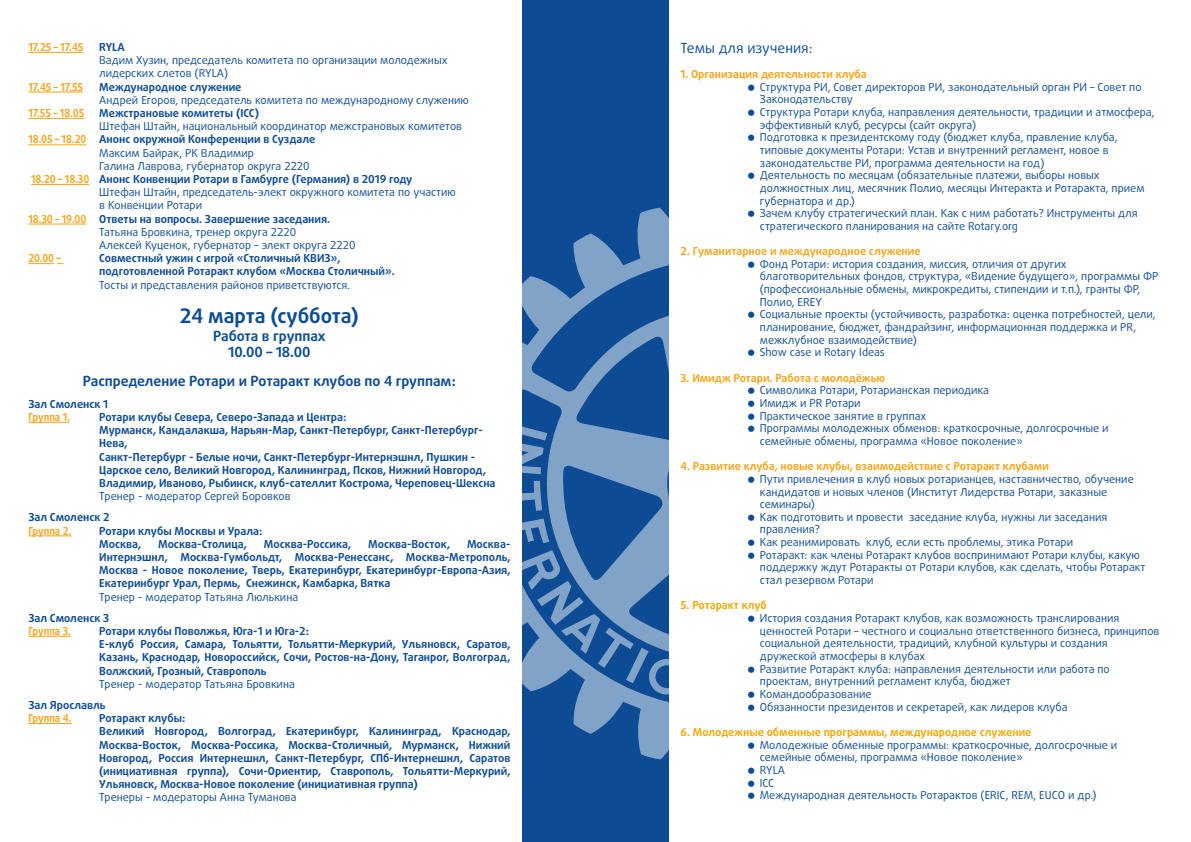
<style>
.page{position:relative;width:1191px;height:842px;background:#fff}
.page>*{position:absolute;margin:0;border:0;box-sizing:border-box;transform-origin:0 0}
.t1{font:700 20px "Daxline Pro";color:#0d4c94}
.t2{font:700 14px/16.8px "Daxline Pro";color:#0d4c94;text-align:center}
.t3{font:14px "Daxline Pro";color:#0d4c94}
.t4{font:11px/12.7px "Daxline Pro";color:#0d4c94}
.t5{font:700 11px/13.2px "Daxline Pro";color:#0d4c94}
.t6{font:700 11px "Daxline Pro";color:#faa41a}
.t7{font:700 11px "Daxline Pro";color:#faa41a;scale:.9 1}
.t8{font:700 11px "Daxline Pro";color:#f7a800}
.s1{color:#faa41a}
</style>
<div class="page">
<div style="left:595px;top:0;width:74px;height:842px;background:#0d4c94"></div>
<div style="left:522px;top:0;width:73px;height:842px;background:#0d4c94"></div>
<svg style="left:522px;top:207px;width:147px;height:553px"></svg>
<hr style="left:28px;top:52px;width:55px;height:1px;background:#faa41a">
<hr style="left:28px;top:91px;width:55px;height:2px;background:#faa41a">
<hr style="left:28px;top:118px;width:56px;height:1px;background:#faa41a">
<hr style="left:28px;top:144px;width:58px;height:1px;background:#faa41a">
<hr style="left:31px;top:184px;width:58px;height:1px;background:#faa41a">
<hr style="left:28px;top:223px;width:58px;height:2px;background:#faa41a">
<svg style="left:28px;top:263px;width:36px;height:1px"></svg>
<hr style="left:28px;top:422px;width:42px;height:1px;background:#faa41a">
<hr style="left:28px;top:535px;width:43px;height:1px;background:#faa41a">
<hr style="left:28px;top:636px;width:43px;height:1px;background:#faa41a">
<hr style="left:28px;top:723px;width:43px;height:1px;background:#faa41a">
<p class="t7" style="left:28px;top:40px;width:63px">17.25 – 17.45</p>
<p class="t5" style="left:99px;top:41px;width:27px">RYLA</p>
<p class="t4" style="left:99px;top:54px;width:350px;line-height:13.2px">Вадим Хузин, председатель комитета по организации молодежных лидерских слетов (RYLA)</p>
<p class="t7" style="left:28px;top:79px;width:62px">17.45 – 17.55</p>
<p class="t5" style="left:99px;top:80px;width:144px">Международное служение</p>
<p class="t4" style="left:99px;top:94px;width:371px">Андрей Егоров, председатель комитета по международному служению</p>
<p class="t7" style="left:28px;top:106px;width:64px">17.55 – 18.05</p>
<p class="t5" style="left:99px;top:107px;width:161px">Межстрановые комитеты (ICC)</p>
<p class="t4" style="left:99px;top:120px;width:364px">Штефан Штайн, национальный координатор межстрановых комитетов</p>
<p class="t5" style="left:28px;top:133px;width:289px"><span class="s1">18.05 – 18.20</span> Анонс окружной Конференции в Суздале</p>
<p class="t4" style="left:99px;top:146px;width:156px">Максим Байрак, РК Владимир</p>
<p class="t4" style="left:99px;top:160px;width:212px">Галина Лаврова, губернатор округа 2220</p>
<p class="t5" style="left:31px;top:173px;width:383px"><span class="s1">18.20 – 18.30</span> Анонс Конвенции Ротари в Гамбурге (Германия) в 2019 году</p>
<p class="t4" style="left:99px;top:186px;width:358px">Штефан Штайн, председатель-элект окружного комитета по участию</p>
<p class="t4" style="left:99px;top:199px;width:104px">в Конвенции Ротари</p>
<p class="t5" style="left:28px;top:212px;width:303px"><span class="s1">18.30 – 19.00</span> Ответы на вопросы. Завершение заседания.</p>
<p class="t4" style="left:99px;top:226px;width:198px">Татьяна Бровкина, тренер округа 2220</p>
<p class="t4" style="left:99px;top:239px;width:258px">Алексей Куценок, губернатор – элект округа 2220</p>
<p class="t7" style="left:28px;top:251px;width:38px">20.00 –</p>
<p class="t5" style="left:99px;top:252px;width:297px">Совместный ужин с игрой «Столичный КВИЗ», подготовленной Ротаракт клубом «Москва Столичный».</p>
<p class="t4" style="left:99px;top:278px;width:252px">Тосты и представления районов приветствуются.</p>
<h1 class="t1" style="left:180px;top:302px;width:180px">24 марта (суббота)</h1>
<p class="t2" style="left:213px;top:327px;width:114px">Работа в группах<br>10.00 – 18.00</p>
<p class="t2" style="left:83px;top:373px;width:374px">Распределение Ротари и Ротаракт клубов по 4 группам:</p>
<p class="t5" style="left:28px;top:397px;width:81px">Зал Смоленск 1</p>
<p class="t7" style="left:28px;top:410px;width:48px">Группа 1.</p>
<p class="t5" style="left:99px;top:410px;width:398px">Ротари клубы Севера, Северо-Запада и Центра:<br>Мурманск, Кандалакша, Нарьян-Мар, Санкт-Петербург, Санкт-Петербург-Нева,<br>Санкт-Петербург - Белые ночи, Санкт-Петербург-Интернэшнл, Пушкин - Царское село, Великий Новгород, Калининград, Псков, Нижний Новгород, Владимир, Иваново, Рыбинск, клуб-сателлит Кострома, Череповец-Шексна</p>
<p class="t4" style="left:99px;top:490px;width:193px">Тренер - модератор Сергей Боровков</p>
<p class="t5" style="left:28px;top:511px;width:83px">Зал Смоленск 2</p>
<p class="t7" style="left:28px;top:523px;width:49px">Группа 2.</p>
<p class="t5" style="left:99px;top:524px;width:165px">Ротари клубы Москвы и Урала:<br>Москва,</p>
<p class="t5" style="left:158px;top:537px;width:90px">Москва-Столица,</p>
<p class="t5" style="left:264px;top:537px;width:89px">Москва-Россика,</p>
<p class="t5" style="left:368px;top:537px;width:84px">Москва-Восток,</p>
<p class="t5" style="left:99px;top:537px;width:413px;text-align:justify;text-indent:368px">Москва-Интернэшнл, Москва-Гумбольдт, Москва-Ренессанс, Москва-Метрополь, Москва - Новое поколение, Тверь, Екатеринбург, Екатеринбург-Европа-Азия, Екатеринбург Урал, Пермь, Снежинск, Камбарка, Вятка</p>
<p class="t4" style="left:99px;top:590px;width:200px">Тренер - модератор Татьяна Люлькина</p>
<p class="t5" style="left:28px;top:611px;width:82px">Зал Смоленск 3</p>
<p class="t7" style="left:28px;top:624px;width:49px">Группа 3.</p>
<p class="t5" style="left:99px;top:624px;width:413px">Ротари клубы Поволжья, Юга-1 и Юга-2:<br>Е-клуб Россия, Самара, Тольятти, Тольятти-Меркурий, Ульяновск, Саратов, Казань, Краснодар, Новороссийск, Сочи, Ростов-на-Дону, Таганрог, Волгоград, Волжский, Грозный, Ставрополь</p>
<p class="t4" style="left:99px;top:677px;width:197px">Тренер - модератор Татьяна Бровкина</p>
<p class="t5" style="left:28px;top:698px;width:79px">Зал Ярославль</p>
<p class="t7" style="left:28px;top:711px;width:49px">Группа 4.</p>
<p class="t5" style="left:99px;top:712px;width:413px">Ротаракт клубы:<br>Великий Новгород, Волгоград, Екатеринбург, Калининград, Краснодар, Москва-Восток, Москва-Россика, Москва-Столичный, Мурманск, Нижний Новгород, Россия Интернешнл, Санкт-Петербург, СПб-Интернешнл, Саратов (инициативная группа), Сочи-Ориентир, Ставрополь, Тольятти-Меркурий, Ульяновск, Москва-Новое поколение (инициативная группа)</p>
<p class="t4" style="left:99px;top:791px;width:199px">Тренеры - модераторы Анна Туманова</p>
<p class="t3" style="left:680px;top:39px;width:133px">Темы для изучения:</p>
<p class="t6" style="left:680px;top:67px;width:188px">1. Организация деятельности клуба</p>
<p class="t4" style="left:759px;top:81px;width:396px">Структура РИ, Совет директоров РИ, законодательный орган РИ – Совет по Законодательству<br>Структура Ротари клуба, направления деятельности, традиции и атмосфера, эффективный клуб, ресурсы (сайт округа)<br>Подготовка к президентскому году (бюджет клуба, правление клуба, типовые документы Ротари: Устав и внутренний регламент, новое в законодательстве РИ, программа деятельности на год)<br>Деятельность по месяцам (обязательные платежи, выборы новых должностных лиц, месячник Полио, месяцы Интеракта и Ротаракта, прием губернатора и др.)<br>Зачем клубу стратегический план. Как с ним работать? Инструменты для стратегического планирования на сайте Rotary.org</p>
<p class="t6" style="left:680px;top:244px;width:241px">2. Гуманитарное и международное служение</p>
<p class="t4" style="left:759px;top:258px;width:400px">Фонд Ротари: история создания, миссия, отличия от других благотворительных фондов, структура, «Видение будущего», программы ФР (профессиональные обмены, микрокредиты, стипендии и т.п.), гранты ФР, Полио, EREY<br>Социальные проекты (устойчивость, разработка: оценка потребностей, цели, планирование, бюджет, фандрайзинг, информационная поддержка и PR, межклубное взаимодействие)<br>Show case и Rotary Ideas</p>
<p class="t6" style="left:680px;top:370px;width:206px">3. Имидж Ротари. Работа с молодёжью</p>
<p class="t4" style="left:759px;top:384px;width:350px">Символика Ротари, Ротарианская периодика<br>Имидж и PR Ротари<br>Практическое занятие в группах<br>Программы молодежных обменов: краткосрочные, долгосрочные и семейные обмены, программа «Новое поколение»</p>
<p class="t6" style="left:680px;top:459px;width:370px">4. Развитие клуба, новые клубы, взаимодействие с Ротаракт клубами</p>
<p class="t4" style="left:759px;top:473px;width:387px">Пути привлечения в клуб новых ротарианцев, наставничество, обучение кандидатов и новых членов (Институт Лидерства Ротари, заказные семинары)<br>Как подготовить и провести заседание клуба, нужны ли заседания правления?<br>Как реанимировать клуб, если есть проблемы, этика Ротари<br>Ротаракт: как члены Ротаракт клубов воспринимают Ротари клубы, какую поддержку ждут Ротаракты от Ротари клубов, как сделать, чтобы Ротаракт стал резервом Ротари</p>
<p class="t8" style="left:680px;top:598px;width:88px">5. Ротаракт клуб</p>
<p class="t4" style="left:759px;top:612px;width:401px">История создания Ротаракт клубов, как возможность транслирования ценностей Ротари – честного и социально ответственного бизнеса, принципов социальной деятельности, традиций, клубной культуры и создания дружеской атмосферы в клубах<br>Развитие Ротаракт клуба: направления деятельности или работа по проектам, внутренний регламент клуба, бюджет<br>Командообразование<br>Обязанности президентов и секретарей, как лидеров клуба</p>
<p class="t8" style="left:680px;top:725px;width:352px">6. Молодежные обменные программы, международное служение</p>
<p class="t4" style="left:759px;top:738px;width:359px">Молодежные обменные программы: краткосрочные, долгосрочные и семейные обмены, программа «Новое поколение»<br>RYLA<br>ICC<br>Международная деятельность Ротарактов (ERIC, REM, EUCO и др.)</p>
</div>
